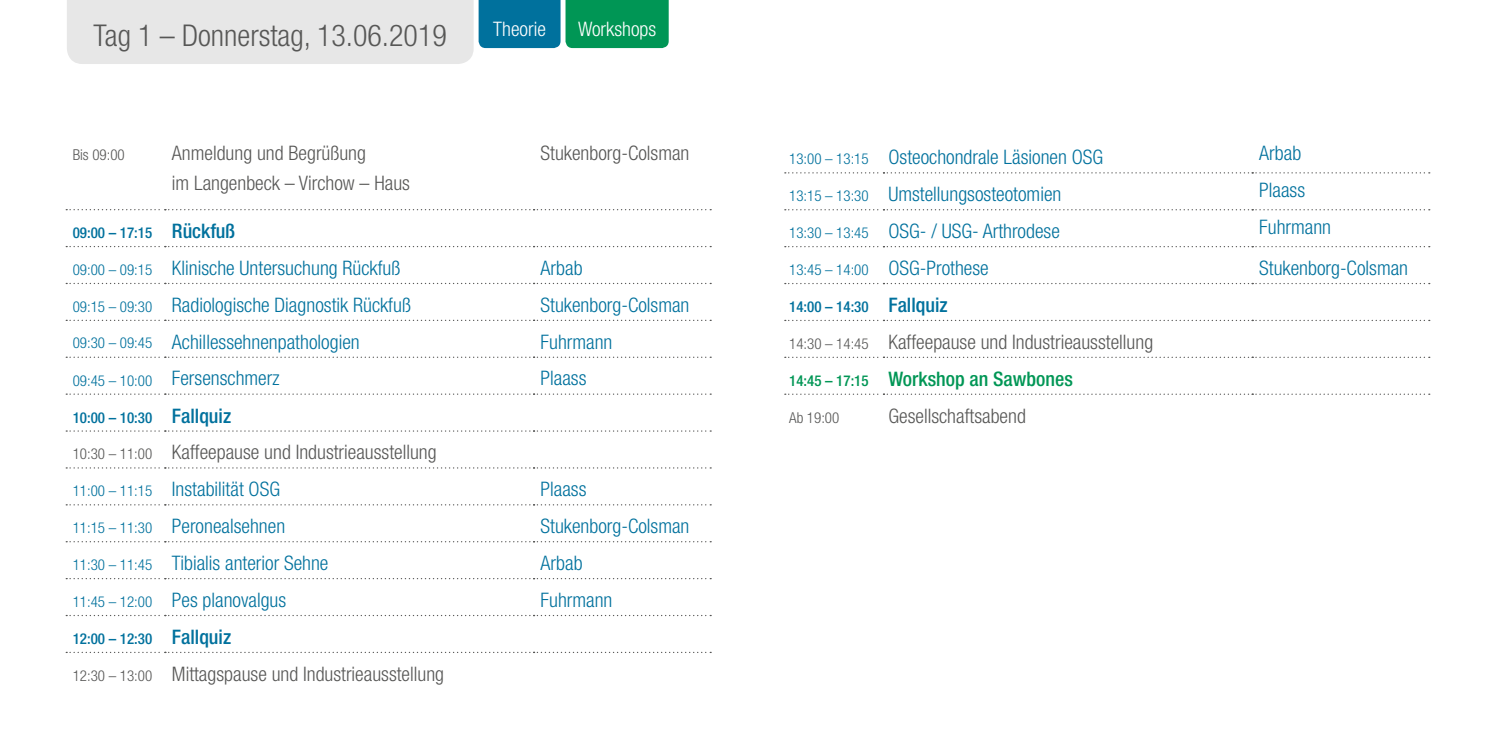
<style>
.page{position:relative;width:1489px;height:745px;background:#fff}
.page>*{position:absolute;margin:0;border:0;box-sizing:border-box;transform-origin:0 0}
.t1{font:300 condensed 30px "Helvetica Neue";color:#575756}
.t2{font:300 condensed 20px "Helvetica Neue";color:#00719d}
.t3{font:300 condensed 20px/36.8px "Helvetica Neue";color:#575756}
.t4{font:300 condensed 20px "Helvetica Neue";color:#fff}
.t5{font:500 condensed 15px "Helvetica Neue";color:#00719d}
.t6{font:300 condensed 15px "Helvetica Neue";color:#575756}
.s1{font-size:20px}
.s2{font-size:15px}
.s3{font-size:15px;color:#00719d}
.s4{color:#00719d}
.s5{font-weight:500;font-size:15px;color:#009655}
.s6{font-weight:500;color:#009655}
</style>
<div class="page">
<svg style="left:67px;top:0;width:601px;height:64px;background:#b4d2cf"></svg>
<svg style="left:66px;top:209px;width:645px;height:1px"></svg>
<svg style="left:66px;top:246px;width:645px;height:1px"></svg>
<svg style="left:66px;top:283px;width:645px;height:1px"></svg>
<svg style="left:66px;top:319px;width:645px;height:2px"></svg>
<svg style="left:66px;top:356px;width:645px;height:1px"></svg>
<svg style="left:66px;top:393px;width:645px;height:1px"></svg>
<svg style="left:66px;top:430px;width:645px;height:1px"></svg>
<svg style="left:66px;top:467px;width:645px;height:1px"></svg>
<svg style="left:66px;top:504px;width:645px;height:1px"></svg>
<svg style="left:66px;top:541px;width:645px;height:1px"></svg>
<svg style="left:66px;top:578px;width:645px;height:1px"></svg>
<svg style="left:66px;top:651px;width:645px;height:1px"></svg>
<svg style="left:784px;top:172px;width:645px;height:1px"></svg>
<svg style="left:784px;top:209px;width:645px;height:1px"></svg>
<svg style="left:784px;top:319px;width:645px;height:2px"></svg>
<svg style="left:784px;top:246px;width:645px;height:1px"></svg>
<svg style="left:784px;top:283px;width:645px;height:1px"></svg>
<svg style="left:784px;top:356px;width:645px;height:2px"></svg>
<svg style="left:784px;top:393px;width:645px;height:1px"></svg>
<h1 class="t1" style="left:94px;top:18px;width:354px">Tag 1 – Donnerstag, 13.06.2019</h1>
<p class="t4" style="left:493px;top:17px;width:54px">Theorie</p>
<p class="t4" style="left:578px;top:17px;width:80px">Workshops</p>
<p class="t6" style="left:73px;top:146px;width:54px">Bis 09:00</p>
<p class="t3" style="left:172px;top:138px;width:239px;line-height:30px">Anmeldung und Begrüßung<br>im Langenbeck – Virchow – Haus</p>
<p class="t3" style="left:540px;top:135px;width:150px">Stukenborg-Colsman</p>
<p class="t5" style="left:73px;top:224px;width:164px">09:00 – 17:15 <span class="s1">Rückfuß</span></p>
<p class="t2" style="left:73px;top:256px;width:329px"><span class="s2">09:00 – 09:15</span> Klinische Untersuchung Rückfuß</p>
<p class="t2" style="left:540px;top:256px;width:43px">Arbab</p>
<p class="t2" style="left:73px;top:293px;width:340px"><span class="s2">09:15 – 09:30</span> Radiologische Diagnostik Rückfuß</p>
<p class="t2" style="left:540px;top:293px;width:150px">Stukenborg-Colsman</p>
<p class="t2" style="left:73px;top:330px;width:288px"><span class="s2">09:30 – 09:45</span> Achillessehnenpathologien</p>
<p class="t2" style="left:540px;top:330px;width:73px">Fuhrmann</p>
<p class="t2" style="left:73px;top:366px;width:208px"><span class="s2">09:45 – 10:00</span> Fersenschmerz</p>
<p class="t2" style="left:540px;top:366px;width:47px">Plaass</p>
<p class="t5" style="left:73px;top:408px;width:160px">10:00 – 10:30 <span class="s1">Fallquiz</span></p>
<p class="t3" style="left:73px;top:433px;width:365px"><span class="s2">10:30 – 11:00</span> Kaffeepause und Industrieausstellung<br><span class="s3">11:00 – 11:15</span> <span class="s4">Instabilität OSG</span></p>
<p class="t2" style="left:540px;top:477px;width:47px">Plaass</p>
<p class="t2" style="left:73px;top:514px;width:214px"><span class="s2">11:15 – 11:30</span> Peronealsehnen</p>
<p class="t2" style="left:540px;top:514px;width:150px">Stukenborg-Colsman</p>
<p class="t2" style="left:73px;top:551px;width:257px"><span class="s2">11:30 – 11:45</span> Tibialis anterior Sehne</p>
<p class="t2" style="left:540px;top:551px;width:43px">Arbab</p>
<p class="t2" style="left:73px;top:588px;width:215px"><span class="s2">11:45 – 12:00</span> Pes planovalgus</p>
<p class="t2" style="left:540px;top:588px;width:73px">Fuhrmann</p>
<p class="t5" style="left:73px;top:629px;width:160px">12:00 – 12:30 <span class="s1">Fallquiz</span></p>
<p class="t3" style="left:73px;top:654px;width:373px"><span class="s2">12:30 – 13:00</span> Mittagspause und Industrieausstellung</p>
<p class="t2" style="left:789px;top:146px;width:315px"><span class="s2">13:00 – 13:15</span> Osteochondrale Läsionen OSG</p>
<p class="t2" style="left:1259px;top:142px;width:43px">Arbab</p>
<p class="t2" style="left:789px;top:182px;width:274px"><span class="s2">13:15 – 13:30</span> Umstellungsosteotomien</p>
<p class="t2" style="left:1259px;top:179px;width:47px">Plaass</p>
<p class="t2" style="left:789px;top:219px;width:272px"><span class="s2">13:30 – 13:45</span> OSG- / USG- Arthrodese</p>
<p class="t2" style="left:1259px;top:215px;width:73px">Fuhrmann</p>
<p class="t2" style="left:789px;top:256px;width:201px"><span class="s2">13:45 – 14:00</span> OSG-Prothese</p>
<p class="t2" style="left:1259px;top:256px;width:150px">Stukenborg-Colsman</p>
<p class="t5" style="left:789px;top:297px;width:160px">14:00 – 14:30 <span class="s1">Fallquiz</span></p>
<p class="t3" style="left:789px;top:323px;width:365px"><span class="s2">14:30 – 14:45</span> Kaffeepause und Industrieausstellung<br><span class="s5">14:45 – 17:15</span> <span class="s6">Workshop an Sawbones</span></p>
<p class="t6" style="left:789px;top:408px;width:52px">Ab 19:00</p>
<p class="t3" style="left:888px;top:396px;width:139px">Gesellschaftsabend</p>
</div>
